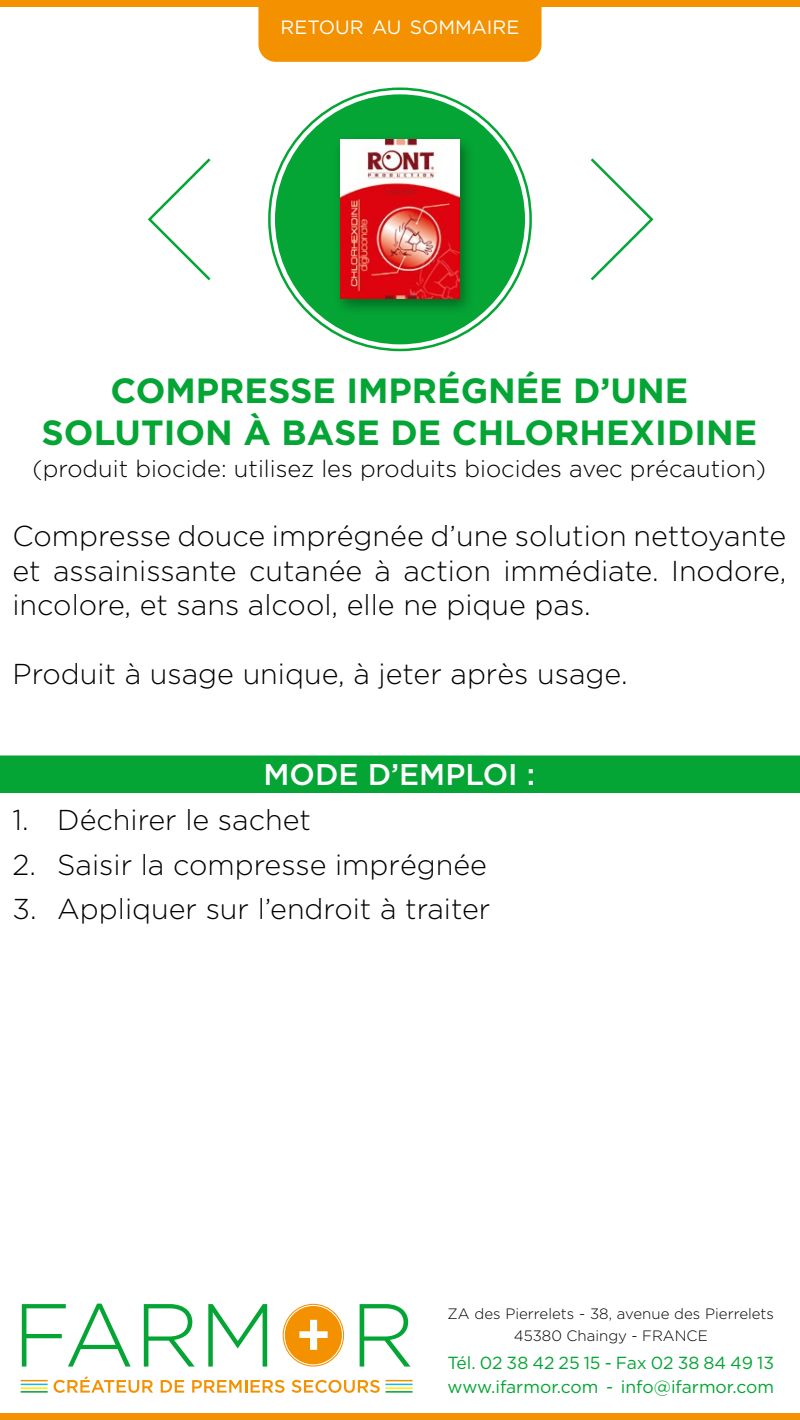
<style>
.page{position:relative;width:800px;height:1420px;background:#fff}
.page>*{position:absolute;margin:0;border:0;box-sizing:border-box;transform-origin:0 0}
.t1{font:700 35px/42px "Gotham";color:#05a535;text-align:center}
.t2{font:500 30px "Gotham";color:#fff}
.t3{font:300 28.75px/34.5px "Gotham";color:#000;text-align:justify}
.t4{font:300 23.75px "Gotham";color:#000}
.t5{font:19.25px "Gotham";color:#fff}
.t6{font:17.5px/23.8px "Gotham";color:#05a535}
.t7{font:300 15px/21.2px "Gotham";color:#000;text-align:center}
</style>
<div class="page">
<div style="left:258px;top:6px;width:284px;height:56px;background:#f39100"></div>
<svg style="left:22px;top:1304px;width:109px;height:63px"></svg>
<svg style="left:144px;top:1304px;width:51px;height:63px"></svg>
<svg style="left:208px;top:1304px;width:59px;height:63px"></svg>
<svg style="left:360px;top:1304px;width:50px;height:63px"></svg>
<svg style="left:54px;top:1376px;width:99px;height:17px"></svg>
<svg style="left:161px;top:1380px;width:23px;height:13px"></svg>
<svg style="left:192px;top:1380px;width:92px;height:13px"></svg>
<svg style="left:292px;top:1380px;width:88px;height:13px"></svg>
<hr style="left:21px;top:1387px;width:27px;height:2px;background:#ffed00">
<hr style="left:386px;top:1387px;width:27px;height:2px;background:#ffed00">
<svg style="left:21px;top:1380px;width:27px;height:5px"></svg>
<svg style="left:386px;top:1380px;width:27px;height:5px"></svg>
<hr style="left:21px;top:1391px;width:27px;height:2px;background:#05a535">
<hr style="left:386px;top:1391px;width:27px;height:2px;background:#05a535">
<svg style="left:283px;top:1304px;width:61px;height:63px"></svg>
<div style="left:0;top:1414px;width:800px;height:6px;background:#f39100"></div>
<div style="left:0;top:0;width:800px;height:6px;background:#f39100"></div>
<div style="left:275px;top:94px;width:250px;height:250px;background:#05a535;border-radius:50%"></div>
<svg style="left:147px;top:158px;width:64px;height:123px"></svg>
<svg style="left:590px;top:158px;width:64px;height:123px"></svg>
<div style="left:0;top:755px;width:800px;height:38px;background:#05a535"></div>
<div style="left:332px;top:133px;width:143px;height:183px;background:#000;opacity:.35"></div>
<img style="left:340px;top:140px;width:120px;height:159px">
<p class="t5" style="left:281px;top:15px;width:240px">RETOUR AU SOMMAIRE</p>
<p class="t1" style="left:42px;top:369px;width:717px">COMPRESSE IMPRÉGNÉE D’UNE<br>SOLUTION À BASE DE CHLORHEXIDINE</p>
<p class="t4" style="left:33px;top:456px;width:735px">(produit biocide: utilisez les produits biocides avec précaution)</p>
<p class="t3" style="left:12px;top:519px;width:775px">Compresse douce imprégnée d’une solution nettoyante et assainissante cutanée à action immédiate. Inodore, incolore, et sans alcool, elle ne pique pas.</p>
<p class="t3" style="left:12px;top:657px;width:617px">Produit à usage unique, à jeter après usage.</p>
<p class="t2" style="left:264px;top:758px;width:273px">MODE D’EMPLOI :</p>
<p class="t3" style="left:12px;top:802px;width:300px">1. Déchirer le sachet</p>
<p class="t3" style="left:12px;top:847px;width:476px">2. Saisir la compresse imprégnée</p>
<p class="t3" style="left:12px;top:891px;width:479px">3. Appliquer sur l’endroit à traiter</p>
<p class="t7" style="left:448px;top:1303px;width:328px">ZA des Pierrelets - 38, avenue des Pierrelets<br>45380 Chaingy - FRANCE</p>
<p class="t6" style="left:448px;top:1351px;width:328px">Tél. 02 38 42 25 15 - Fax 02 38 84 49 13 www.ifarmor.com - info@ifarmor.com</p>
</div>
